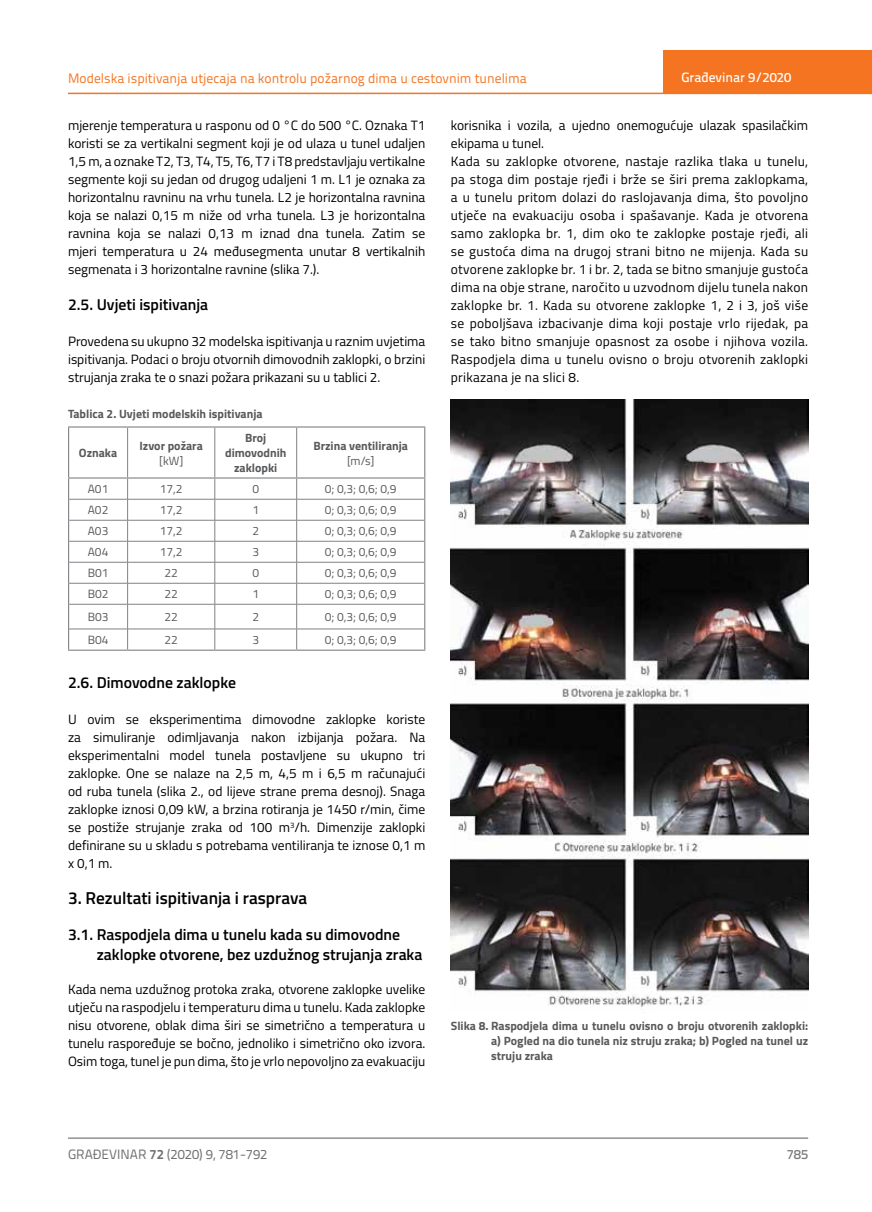
<style>
.page{position:relative;width:872px;height:1212px;background:#fff}
.page>*{position:absolute;margin:0;border:0;box-sizing:border-box;transform-origin:0 0}
.t1{font:600 17.25px "Titillium";color:#000}
.t2{font:600 15.75px/19.5px "Titillium";color:#000}
.t3{font:13.5px/18px "Titillium";letter-spacing:.02em;color:#000;text-align:justify}
.t4{font:13.5px "Titillium Text 22 L";color:#f47421}
.t5{font:13.5px "Titillium Text 22 L";color:#6d6e71}
.t6{font:500 13.5px "Titillium Text 22 L";color:#fff}
.t7{font:500 13.5px "Titillium Text 22 L";color:#797a7d}
.t8{font:700 12px/15px "Titillium";color:#58595b;text-align:justify}
.t9{font:12px "Titillium";color:#58595b}
.s1{font-weight:700}
</style>
<div class="page">
<hr style="left:68px;top:93px;width:804px;height:1px;background:#f47421">
<div style="left:663px;top:50px;width:209px;height:44px;background:#f47421"></div>
<hr style="left:68px;top:1138px;width:740px;height:1px;background:#58595b">
<hr style="left:127px;top:428px;width:1px;height:49px;background:#808285">
<hr style="left:214px;top:428px;width:1px;height:49px;background:#808285">
<hr style="left:296px;top:428px;width:1px;height:49px;background:#808285">
<hr style="left:69px;top:499px;width:59px;height:1px;background:#808285">
<hr style="left:128px;top:499px;width:87px;height:1px;background:#808285">
<hr style="left:215px;top:499px;width:82px;height:1px;background:#808285">
<hr style="left:297px;top:499px;width:127px;height:1px;background:#808285">
<hr style="left:69px;top:520px;width:59px;height:1px;background:#808285">
<hr style="left:128px;top:520px;width:87px;height:1px;background:#808285">
<hr style="left:215px;top:520px;width:82px;height:1px;background:#808285">
<hr style="left:297px;top:520px;width:127px;height:1px;background:#808285">
<hr style="left:69px;top:541px;width:59px;height:1px;background:#808285">
<hr style="left:128px;top:541px;width:87px;height:1px;background:#808285">
<hr style="left:215px;top:541px;width:82px;height:1px;background:#808285">
<hr style="left:297px;top:541px;width:127px;height:1px;background:#808285">
<hr style="left:69px;top:562px;width:59px;height:1px;background:#808285">
<hr style="left:128px;top:562px;width:87px;height:1px;background:#808285">
<hr style="left:215px;top:562px;width:82px;height:1px;background:#808285">
<hr style="left:297px;top:562px;width:127px;height:1px;background:#808285">
<hr style="left:69px;top:583px;width:59px;height:1px;background:#808285">
<hr style="left:128px;top:583px;width:87px;height:1px;background:#808285">
<hr style="left:215px;top:583px;width:82px;height:1px;background:#808285">
<hr style="left:297px;top:583px;width:127px;height:1px;background:#808285">
<hr style="left:69px;top:604px;width:59px;height:1px;background:#808285">
<hr style="left:128px;top:604px;width:87px;height:1px;background:#808285">
<hr style="left:215px;top:604px;width:82px;height:1px;background:#808285">
<hr style="left:297px;top:604px;width:127px;height:1px;background:#808285">
<hr style="left:69px;top:629px;width:59px;height:1px;background:#808285">
<hr style="left:128px;top:629px;width:87px;height:1px;background:#808285">
<svg style="left:127px;top:479px;width:1px;height:171px"></svg>
<hr style="left:215px;top:629px;width:82px;height:1px;background:#808285">
<svg style="left:214px;top:479px;width:1px;height:171px"></svg>
<hr style="left:297px;top:629px;width:127px;height:1px;background:#808285">
<svg style="left:296px;top:479px;width:1px;height:171px"></svg>
<svg style="left:68px;top:479px;width:1px;height:171px"></svg>
<svg style="left:424px;top:479px;width:1px;height:171px"></svg>
<hr style="left:68px;top:650px;width:60px;height:1px;background:#808285">
<hr style="left:128px;top:650px;width:87px;height:1px;background:#808285">
<hr style="left:215px;top:650px;width:82px;height:1px;background:#808285">
<hr style="left:297px;top:650px;width:128px;height:1px;background:#808285">
<hr style="left:68px;top:426px;width:60px;height:2px;background:#808285">
<hr style="left:68px;top:428px;width:1px;height:49px;background:#808285">
<hr style="left:128px;top:426px;width:87px;height:2px;background:#808285">
<hr style="left:215px;top:426px;width:82px;height:2px;background:#808285">
<hr style="left:297px;top:426px;width:128px;height:2px;background:#808285">
<hr style="left:424px;top:428px;width:1px;height:49px;background:#808285">
<hr style="left:68px;top:477px;width:60px;height:2px;background:#808285">
<hr style="left:128px;top:477px;width:87px;height:2px;background:#808285">
<hr style="left:215px;top:477px;width:82px;height:2px;background:#808285">
<hr style="left:297px;top:477px;width:128px;height:2px;background:#808285">
<img style="left:451px;top:400px;width:357px;height:610px">
<p class="t4" style="left:68px;top:68px;width:460px">Modelska ispitivanja utjecaja na kontrolu požarnog dima u cestovnim tunelima</p>
<p class="t3" style="left:68px;top:115px;width:359px">mjerenje temperatura u rasponu od 0 °C do 500 °C. Oznaka T1 koristi se za vertikalni segment koji je od ulaza u tunel udaljen 1,5 m, a oznake T2, T3, T4, T5, T6, T7 i T8 predstavljaju vertikalne segmente koji su jedan od drugog udaljeni 1 m. L1 je oznaka za horizontalnu ravninu na vrhu tunela. L2 je horizontalna ravnina koja se nalazi 0,15 m niže od vrha tunela. L3 je horizontalna ravnina koja se nalazi 0,13 m iznad dna tunela. Zatim se mjeri temperatura u 24 međusegmenta unutar 8 vertikalnih segmenata i 3 horizontalne ravnine (slika 7.).</p>
<p class="t2" style="left:68px;top:294px;width:142px">2.5. Uvjeti ispitivanja</p>
<p class="t3" style="left:68px;top:331px;width:359px">Provedena su ukupno 32 modelska ispitivanja u raznim uvjetima ispitivanja. Podaci o broju otvornih dimovodnih zaklopki, o brzini strujanja zraka te o snazi požara prikazani su u tablici 2.</p>
<p class="t8" style="left:68px;top:405px;width:196px">Tablica 2. Uvjeti modelskih ispitivanja</p>
<p class="t6" style="left:681px;top:67px;width:111px">Građevinar 9/2020</p>
<p class="t3" style="left:451px;top:115px;width:359px;text-align:left">korisnika i vozila, a ujedno onemogućuje ulazak spasilačkim ekipama u tunel.<br>Kada su zaklopke otvorene, nastaje razlika tlaka u tunelu, pa stoga dim postaje rjeđi i brže se širi prema zaklopkama, a u tunelu pritom dolazi do raslojavanja dima, što povoljno utječe na evakuaciju osoba i spašavanje. Kada je otvorena samo zaklopka br. 1, dim oko te zaklopke postaje rjeđi, ali se gustoća dima na drugoj strani bitno ne mijenja. Kada su otvorene zaklopke br. 1 i br. 2, tada se bitno smanjuje gustoća dima na obje strane, naročito u uzvodnom dijelu tunela nakon zaklopke br. 1. Kada su otvorene zaklopke 1, 2 i 3, još više se poboljšava izbacivanje dima koji postaje vrlo rijedak, pa se tako bitno smanjuje opasnost za osobe i njihova vozila.<br>Raspodjela dima u tunelu ovisno o broju otvorenih zaklopki prikazana je na slici 8.</p>
<p class="t8" style="left:79px;top:445px;width:40px">Oznaka</p>
<p class="t8" style="left:139px;top:437px;width:65px">Izvor požara</p>
<p class="t9" style="left:159px;top:451px;width:26px">[kW]</p>
<p class="t8" style="left:225px;top:430px;width:63px;text-align:center">Broj dimovodnih zaklopki</p>
<p class="t8" style="left:313px;top:437px;width:96px">Brzina ventiliranja</p>
<p class="t9" style="left:347px;top:451px;width:29px">[m/s]</p>
<p class="t9" style="left:88px;top:480px;width:22px">A01</p>
<p class="t9" style="left:160px;top:480px;width:24px">17,2</p>
<p class="t9" style="left:252px;top:480px;width:8px">0</p>
<p class="t9" style="left:325px;top:480px;width:73px">0; 0,3; 0,6; 0,9</p>
<p class="t9" style="left:88px;top:501px;width:22px">A02</p>
<p class="t9" style="left:160px;top:501px;width:24px">17,2</p>
<p class="t9" style="left:252px;top:501px;width:8px">1</p>
<p class="t9" style="left:325px;top:501px;width:73px">0; 0,3; 0,6; 0,9</p>
<p class="t9" style="left:88px;top:522px;width:22px">A03</p>
<p class="t9" style="left:160px;top:522px;width:24px">17,2</p>
<p class="t9" style="left:252px;top:522px;width:8px">2</p>
<p class="t9" style="left:325px;top:522px;width:73px">0; 0,3; 0,6; 0,9</p>
<p class="t9" style="left:88px;top:543px;width:22px">A04</p>
<p class="t9" style="left:160px;top:543px;width:24px">17,2</p>
<p class="t9" style="left:252px;top:543px;width:8px">3</p>
<p class="t9" style="left:325px;top:543px;width:73px">0; 0,3; 0,6; 0,9</p>
<p class="t9" style="left:88px;top:564px;width:22px">B01</p>
<p class="t9" style="left:164px;top:564px;width:15px">22</p>
<p class="t9" style="left:252px;top:564px;width:8px">0</p>
<p class="t9" style="left:325px;top:564px;width:73px">0; 0,3; 0,6; 0,9</p>
<p class="t9" style="left:88px;top:585px;width:22px">B02</p>
<p class="t9" style="left:164px;top:585px;width:15px">22</p>
<p class="t9" style="left:252px;top:585px;width:8px">1</p>
<p class="t9" style="left:325px;top:585px;width:73px">0; 0,3; 0,6; 0,9</p>
<p class="t9" style="left:88px;top:608px;width:22px">B03</p>
<p class="t9" style="left:164px;top:608px;width:15px">22</p>
<p class="t9" style="left:252px;top:608px;width:8px">2</p>
<p class="t9" style="left:325px;top:608px;width:73px">0; 0,3; 0,6; 0,9</p>
<p class="t9" style="left:88px;top:631px;width:22px">B04</p>
<p class="t9" style="left:164px;top:631px;width:15px">22</p>
<p class="t9" style="left:252px;top:631px;width:8px">3</p>
<p class="t9" style="left:325px;top:631px;width:73px">0; 0,3; 0,6; 0,9</p>
<p class="t2" style="left:68px;top:672px;width:169px">2.6. Dimovodne zaklopke</p>
<p class="t3" style="left:68px;top:710px;width:359px">U ovim se eksperimentima dimovodne zaklopke koriste za simuliranje odimljavanja nakon izbijanja požara. Na eksperimentalni model tunela postavljene su ukupno tri zaklopke. One se nalaze na 2,5 m, 4,5 m i 6,5 m računajući od ruba tunela (slika 2., od lijeve strane prema desnoj). Snaga zaklopke iznosi 0,09 kW, a brzina rotiranja je 1450 r/min, čime se postiže strujanje zraka od 100 m<sup>3</sup>/h. Dimenzije zaklopki definirane su u skladu s potrebama ventiliranja te iznose 0,1 m x 0,1 m.</p>
<p class="t1" style="left:68px;top:885px;width:240px">3. Rezultati ispitivanja i rasprava</p>
<p class="t2" style="left:97px;top:924px;width:327px;text-indent:-29px">3.1. Raspodjela dima u tunelu kada su dimovodne zaklopke otvorene, bez uzdužnog strujanja zraka</p>
<p class="t3" style="left:68px;top:980px;width:359px">Kada nema uzdužnog protoka zraka, otvorene zaklopke uvelike utječu na raspodjelu i temperaturu dima u tunelu. Kada zaklopke nisu otvorene, oblak dima širi se simetrično a temperatura u tunelu raspoređuje se bočno, jednoliko i simetrično oko izvora.<br>Osim toga, tunel je pun dima, što je vrlo nepovoljno za evakuaciju</p>
<p class="t8" style="left:491px;top:1018px;width:318px;text-indent:-40px">Slika 8. Raspodjela dima u tunelu ovisno o broju otvorenih zaklopki: a) Pogled na dio tunela niz struju zraka; b) Pogled na tunel uz struju zraka</p>
<p class="t5" style="left:68px;top:1144px;width:201px">GRAĐEVINAR <span class="s1">72</span> (2020) 9, 781-792</p>
<p class="t7" style="left:786px;top:1144px;width:23px">785</p>
</div>
